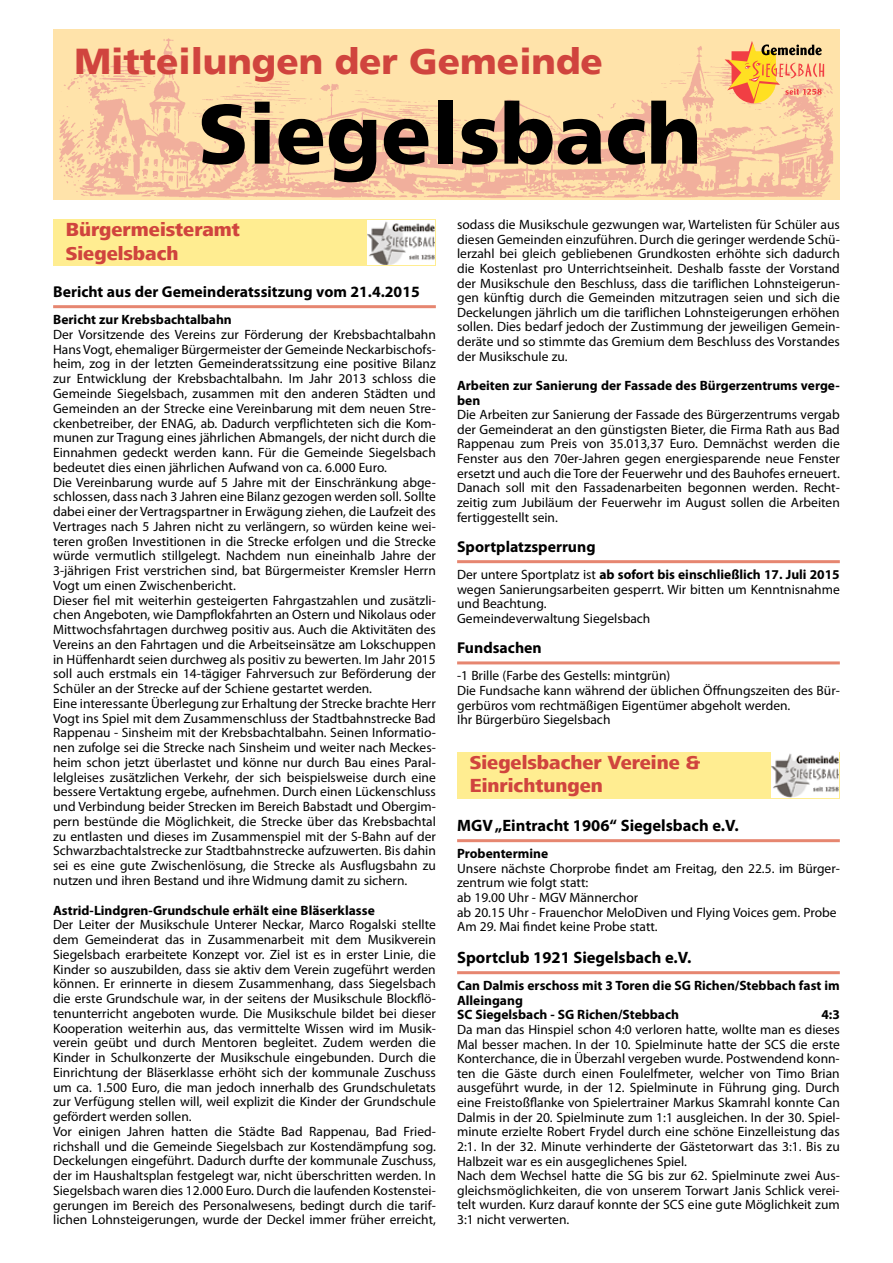
<style>
.page{position:relative;width:893px;height:1263px;background:#fff}
.page>*{position:absolute;margin:0;border:0;box-sizing:border-box;transform-origin:0 0}
.t1{font:900 84px "Frutiger LT";color:#000}
.t2{font:900 36px "Frutiger LT";color:#d0443e}
.t3{font:800 19.5px/23.4px "Frutiger Next LT";color:#d0443e}
.t4{font:700 16.5px "Myriad Pro";color:#000}
.t5{font:700 15.75px "Myriad Pro";color:#000}
.t6{font:13.5px/14.7px "Myriad Pro";color:#000}
.t7{font:700 13.5px/14.5px "Myriad Pro";color:#000}
.s1{font-weight:700}
</style>
<div class="page">
<hr style="left:892px;top:0;width:1px;height:51px;background:#6494cd">
<div style="left:53px;top:30px;width:787px;height:170px;background:#ffe3aa"></div>
<img style="left:59px;top:38px;width:774px;height:161px">
<svg style="left:725px;top:41px;width:99px;height:62px"></svg>
<hr style="left:53px;top:305px;width:383px;height:3px;background:#e68670">
<div style="left:53px;top:219px;width:383px;height:47px;background:#ffed91"></div>
<img style="left:367px;top:220px;width:68px;height:45px">
<hr style="left:457px;top:560px;width:383px;height:3px;background:#e68670">
<hr style="left:457px;top:661px;width:383px;height:3px;background:#e68670">
<hr style="left:457px;top:839px;width:383px;height:3px;background:#e68670">
<hr style="left:457px;top:971px;width:383px;height:3px;background:#e68670">
<div style="left:457px;top:752px;width:383px;height:46px;background:#ffed91"></div>
<img style="left:771px;top:753px;width:68px;height:44px">
<h2 class="t2" style="left:74px;top:40px;width:530px">Mitteilungen der Gemeinde</h2>
<h1 class="t1" style="left:198px;top:83px;width:505px">Siegelsbach</h1>
<h3 class="t3" style="left:66px;top:218px;width:176px">Bürgermeisteramt<br>Siegelsbach</h3>
<p class="t5" style="left:53px;top:281px;width:368px">Bericht aus der Gemeinderatssitzung vom 21.4.2015</p>
<p class="t7" style="left:53px;top:312px;width:180px">Bericht zur Krebsbachtalbahn</p>
<p class="t6" style="left:53px;top:327px;width:384px">Der Vorsitzende des Vereins zur Förderung der Krebsbachtalbahn Hans Vogt, ehemaliger Bürgermeister der Gemeinde Neckarbischofs&shy;heim, zog in der letzten Gemeinderatssitzung eine positive Bilanz zur Entwicklung der Krebsbachtalbahn. Im Jahr 2013 schloss die Gemeinde Siegelsbach, zusammen mit den anderen Städten und Gemeinden an der Strecke eine Vereinbarung mit dem neuen Stre&shy;ckenbetreiber, der ENAG, ab. Dadurch verpflichteten sich die Kom&shy;munen zur Tragung eines jährlichen Abmangels, der nicht durch die Einnahmen gedeckt werden kann. Für die Gemeinde Siegelsbach bedeutet dies einen jährlichen Aufwand von ca. 6.000 Euro.<br>Die Vereinbarung wurde auf 5 Jahre mit der Einschränkung abge&shy;schlossen, dass nach 3 Jahren eine Bilanz gezogen werden soll. Sollte dabei einer der Vertragspartner in Erwägung ziehen, die Laufzeit des Vertrages nach 5 Jahren nicht zu verlängern, so würden keine wei&shy;teren großen Investitionen in die Strecke erfolgen und die Strecke würde vermutlich stillgelegt. Nachdem nun eineinhalb Jahre der 3-jährigen Frist verstrichen sind, bat Bürgermeister Kremsler Herrn Vogt um einen Zwischenbericht.<br>Dieser fiel mit weiterhin gesteigerten Fahrgastzahlen und zusätzli&shy;chen Angeboten, wie Dampflokfahrten an Ostern und Nikolaus oder Mittwochsfahrtagen durchweg positiv aus. Auch die Aktivitäten des Vereins an den Fahrtagen und die Arbeitseinsätze am Lokschuppen in Hüffenhardt seien durchweg als positiv zu bewerten. Im Jahr 2015 soll auch erstmals ein 14-tägiger Fahrversuch zur Beförderung der Schüler an der Strecke auf der Schiene gestartet werden.<br>Eine interessante Überlegung zur Erhaltung der Strecke brachte Herr Vogt ins Spiel mit dem Zusammenschluss der Stadtbahnstrecke Bad Rappenau - Sinsheim mit der Krebsbachtalbahn. Seinen Informatio&shy;nen zufolge sei die Strecke nach Sinsheim und weiter nach Meckes&shy;heim schon jetzt überlastet und könne nur durch Bau eines Paral&shy;lelgleises zusätzlichen Verkehr, der sich beispielsweise durch eine bessere Vertaktung ergebe, aufnehmen. Durch einen Lückenschluss und Verbindung beider Strecken im Bereich Babstadt und Obergim&shy;pern bestünde die Möglichkeit, die Strecke über das Krebsbachtal zu entlasten und dieses im Zusammenspiel mit der S-Bahn auf der Schwarzbachtalstrecke zur Stadtbahnstrecke aufzuwerten. Bis dahin sei es eine gute Zwischenlösung, die Strecke als Ausflugsbahn zu nutzen und ihren Bestand und ihre Widmung damit zu sichern.</p>
<p class="t7" style="left:53px;top:902px;width:323px">Astrid-Lindgren-Grundschule erhält eine Bläserklasse</p>
<p class="t6" style="left:53px;top:917px;width:384px">Der Leiter der Musikschule Unterer Neckar, Marco Rogalski stellte dem Gemeinderat das in Zusammenarbeit mit dem Musikverein Siegelsbach erarbeitete Konzept vor. Ziel ist es in erster Linie, die Kinder so auszubilden, dass sie aktiv dem Verein zugeführt werden können. Er erinnerte in diesem Zusammenhang, dass Siegelsbach die erste Grundschule war, in der seitens der Musikschule Blockflö&shy;tenunterricht angeboten wurde. Die Musikschule bildet bei dieser Kooperation weiterhin aus, das vermittelte Wissen wird im Musik&shy;verein geübt und durch Mentoren begleitet. Zudem werden die Kinder in Schulkonzerte der Musikschule eingebunden. Durch die Einrichtung der Bläserklasse erhöht sich der kommunale Zuschuss um ca. 1.500 Euro, die man jedoch innerhalb des Grundschuletats zur Verfügung stellen will, weil explizit die Kinder der Grundschule gefördert werden sollen.<br>Vor einigen Jahren hatten die Städte Bad Rappenau, Bad Fried&shy;richshall und die Gemeinde Siegelsbach zur Kostendämpfung sog.<br>Deckelungen eingeführt. Dadurch durfte der kommunale Zuschuss, der im Haushaltsplan festgelegt war, nicht überschritten werden. In Siegelsbach waren dies 12.000 Euro. Durch die laufenden Kostenstei&shy;gerungen im Bereich des Personalwesens, bedingt durch die tarif&shy;lichen Lohnsteigerungen, wurde der Deckel immer früher erreicht,</p>
<p class="t6" style="left:457px;top:217px;width:384px;text-align:justify">sodass die Musikschule gezwungen war, Wartelisten für Schüler aus diesen Gemeinden einzuführen. Durch die geringer werdende Schü&shy;lerzahl bei gleich gebliebenen Grundkosten erhöhte sich dadurch die Kostenlast pro Unterrichtseinheit. Deshalb fasste der Vorstand der Musikschule den Beschluss, dass die tariflichen Lohnsteigerun&shy;gen künftig durch die Gemeinden mitzutragen seien und sich die Deckelungen jährlich um die tariflichen Lohnsteigerungen erhöhen sollen. Dies bedarf jedoch der Zustimmung der jeweiligen Gemein&shy;deräte und so stimmte das Gremium dem Beschluss des Vorstandes der Musikschule zu.</p>
<p class="t7" style="left:457px;top:378px;width:384px">Arbeiten zur Sanierung der Fassade des Bürgerzentrums verge&shy;ben</p>
<p class="t6" style="left:457px;top:407px;width:384px;text-align:justify">Die Arbeiten zur Sanierung der Fassade des Bürgerzentrums vergab der Gemeinderat an den günstigsten Bieter, die Firma Rath aus Bad Rappenau zum Preis von 35.013,37 Euro. Demnächst werden die Fenster aus den 70er-Jahren gegen energiesparende neue Fenster ersetzt und auch die Tore der Feuerwehr und des Bauhofes erneuert.<br>Danach soll mit den Fassadenarbeiten begonnen werden. Recht&shy;zeitig zum Jubiläum der Feuerwehr im August sollen die Arbeiten fertiggestellt sein.</p>
<p class="t5" style="left:457px;top:536px;width:140px">Sportplatzsperrung</p>
<p class="t6" style="left:457px;top:567px;width:384px">Der untere Sportplatz ist <span class="s1">ab sofort bis einschließlich 17. Juli 2015 </span>wegen Sanierungsarbeiten gesperrt. Wir bitten um Kenntnisnahme und Beachtung.<br>Gemeindeverwaltung Siegelsbach</p>
<p class="t5" style="left:457px;top:637px;width:86px">Fundsachen</p>
<p class="t6" style="left:457px;top:668px;width:384px">-1 Brille (Farbe des Gestells: mintgrün)<br>Die Fundsache kann während der üblichen Öffnungszeiten des Bür&shy;gerbüros vom rechtmäßigen Eigentümer abgeholt werden.<br>Ihr Bürgerbüro Siegelsbach</p>
<h3 class="t3" style="left:470px;top:751px;width:232px">Siegelsbacher Vereine &amp;<br>Einrichtungen</h3>
<p class="t4" style="left:457px;top:814px;width:283px">MGV „Eintracht 1906“ Siegelsbach e.V.</p>
<p class="t7" style="left:457px;top:846px;width:93px">Probentermine</p>
<p class="t6" style="left:457px;top:861px;width:384px">Unsere nächste Chorprobe findet am Freitag, den 22.5. im Bürger&shy;zentrum wie folgt statt:<br>ab 19.00 Uhr - MGV Männerchor<br>ab 20.15 Uhr - Frauenchor MeloDiven und Flying Voices gem. Probe Am 29. Mai findet keine Probe statt.</p>
<p class="t4" style="left:457px;top:946px;width:236px">Sportclub 1921 Siegelsbach e.V.</p>
<p class="t7" style="left:457px;top:978px;width:384px">Can Dalmis erschoss mit 3 Toren die SG Richen/Stebbach fast im<br>Alleingang<br>SC Siegelsbach - SG Richen/Stebbach</p>
<p class="t7" style="left:821px;top:1007px;width:20px">4:3</p>
<p class="t6" style="left:457px;top:1022px;width:384px">Da man das Hinspiel schon 4:0 verloren hatte, wollte man es dieses Mal besser machen. In der 10. Spielminute hatte der SCS die erste Konterchance, die in Überzahl vergeben wurde. Postwendend konn&shy;ten die Gäste durch einen Foulelfmeter, welcher von Timo Brian ausgeführt wurde, in der 12. Spielminute in Führung ging. Durch eine Freistoßflanke von Spielertrainer Markus Skamrahl konnte Can Dalmis in der 20. Spielminute zum 1:1 ausgleichen. In der 30. Spiel&shy;minute erzielte Robert Frydel durch eine schöne Einzelleistung das 2:1. In der 32. Minute verhinderte der Gästetorwart das 3:1. Bis zu Halbzeit war es ein ausgeglichenes Spiel.<br>Nach dem Wechsel hatte die SG bis zur 62. Spielminute zwei Aus&shy;gleichsmöglichkeiten, die von unserem Torwart Janis Schlick verei&shy;telt wurden. Kurz darauf konnte der SCS eine gute Möglichkeit zum 3:1 nicht verwerten.</p>
</div>
